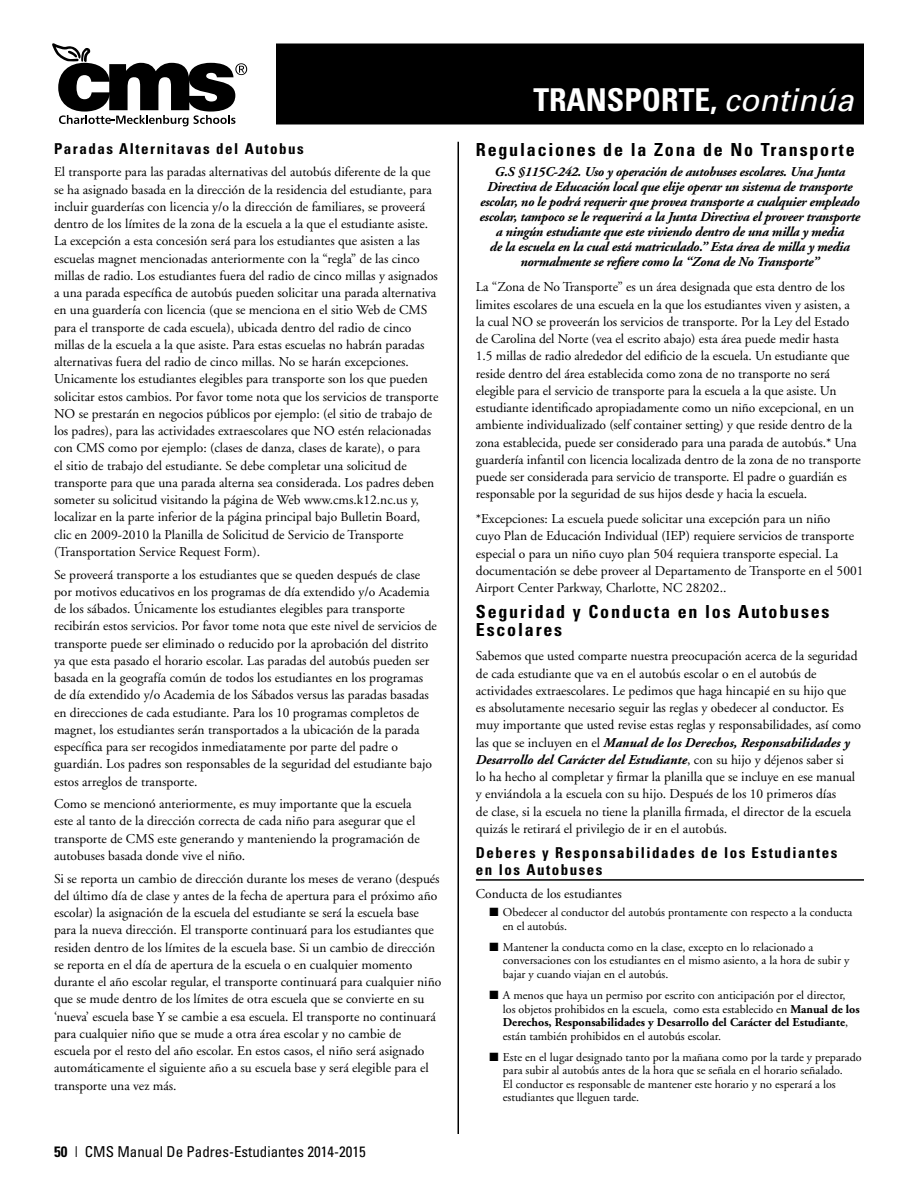
<style>
.page{position:relative;width:918px;height:1188px;background:#fff}
.page>*{position:absolute;margin:0;border:0;box-sizing:border-box;transform-origin:0 0}
.t1{font:700 condensed 31.5px "Univers";color:#fff}
.t2{font:700 condensed 18px/18px "Univers";letter-spacing:.1em;color:#000}
.t3{font:700 condensed 15px/16.5px "Univers";letter-spacing:.1em;color:#000}
.t4{font:condensed 15px "Univers";color:#000}
.t5{font:13.5px/17.2px "Adobe Garamond";color:#000}
.t6{font:italic 700 13.5px/15px "Adobe Garamond";letter-spacing:-.02em;color:#000;text-align:center}
.t7{font:12px/13.5px "Adobe Garamond";color:#000}
.s1{font-weight:700}
.s2{font-weight:400;font-style:italic;font-stretch:normal}
.s3{font-weight:700;font-style:italic}
</style>
<div class="page">
<div style="left:277px;top:44px;width:586px;height:80px;background:#000"></div>
<svg style="left:52px;top:44px;width:195px;height:82px"></svg>
<hr style="left:476px;top:879px;width:388px;height:2px;background:#000">
<hr style="left:458px;top:142px;width:1px;height:992px;background:#000">
<p class="t3" style="left:54px;top:140px;width:251px">Paradas Alternitavas del Autobus</p>
<p class="t5" style="left:54px;top:164px;width:386px">El transporte para las paradas alternativas del autobús diferente de la que se ha asignado basada en la dirección de la residencia del estudiante, para incluir guarderías con licencia y/o la dirección de familiares, se proveerá dentro de los límites de la zona de la escuela a la que el estudiante asiste.<br>La excepción a esta concesión será para los estudiantes que asisten a las escuelas magnet mencionadas anteriormente con la “regla” de las cinco millas de radio. Los estudiantes fuera del radio de cinco millas y asignados a una parada específica de autobús pueden solicitar una parada alternativa en una guardería con licencia (que se menciona en el sitio Web de CMS para el transporte de cada escuela), ubicada dentro del radio de cinco millas de la escuela a la que asiste. Para estas escuelas no habrán paradas alternativas fuera del radio de cinco millas. No se harán excepciones.<br>Unicamente los estudiantes elegibles para transporte son los que pueden solicitar estos cambios. Por favor tome nota que los servicios de transporte NO se prestarán en negocios públicos por ejemplo: (el sitio de trabajo de los padres), para las actividades extraescolares que NO estén relacionadas con CMS como por ejemplo: (clases de danza, clases de karate), o para<br>el sitio de trabajo del estudiante. Se debe completar una solicitud de transporte para que una parada alterna sea considerada. Los padres deben someter su solicitud visitando la página de Web www.cms.k12.nc.us y, localizar en la parte inferior de la página principal bajo Bulletin Board, clic en 2009-2010 la Planilla de Solicitud de Servicio de Transporte (Transportation Service Request Form).</p>
<p class="t5" style="left:54px;top:566px;width:384px">Se proveerá transporte a los estudiantes que se queden después de clase por motivos educativos en los programas de día extendido y/o Academia de los sábados. Únicamente los estudiantes elegibles para transporte recibirán estos servicios. Por favor tome nota que este nivel de servicios de transporte puede ser eliminado o reducido por la aprobación del distrito ya que esta pasado el horario escolar. Las paradas del autobús pueden ser basada en la geografía común de todos los estudiantes en los programas de día extendido y/o Academia de los Sábados versus las paradas basadas en direcciones de cada estudiante. Para los 10 programas completos de magnet, los estudiantes serán transportados a la ubicación de la parada específica para ser recogidos inmediatamente por parte del padre o guardián. Los padres son responsables de la seguridad del estudiante bajo estos arreglos de transporte.</p>
<p class="t5" style="left:54px;top:796px;width:367px">Como se mencionó anteriormente, es muy importante que la escuela este al tanto de la dirección correcta de cada niño para asegurar que el transporte de CMS este generando y manteniendo la programación de autobuses basada donde vive el niño.</p>
<p class="t5" style="left:54px;top:870px;width:389px">Si se reporta un cambio de dirección durante los meses de verano (después del último día de clase y antes de la fecha de apertura para el próximo año escolar) la asignación de la escuela del estudiante se será la escuela base para la nueva dirección. El transporte continuará para los estudiantes que residen dentro de los límites de la escuela base. Si un cambio de dirección se reporta en el día de apertura de la escuela o en cualquier momento durante el año escolar regular, el transporte continuará para cualquier niño que se mude dentro de los límites de otra escuela que se convierte en su ‘nueva’ escuela base Y se cambie a esa escuela. El transporte no continuará para cualquier niño que se mude a otra área escolar y no cambie de<br>escuela por el resto del año escolar. En estos casos, el niño será asignado automáticamente el siguiente año a su escuela base y será elegible para el transporte una vez más.</p>
<p class="t4" style="left:54px;top:1142px;width:313px"><span class="s1">50</span> | CMS Manual De Padres-Estudiantes 2014-2015</p>
<h1 class="t1" style="left:533px;top:81px;width:322px">TRANSPORTE, <span class="s2">continúa</span></h1>
<h2 class="t2" style="left:476px;top:141px;width:380px">Regulaciones de la Zona de No Transporte</h2>
<p class="t6" style="left:479px;top:165px;width:382px">G.S §115C-242. Uso y operación de autobuses escolares. Una Junta Directiva de Educación local que elije operar un sistema de transporte escolar, no le podrá requerir que provea transporte a cualquier empleado escolar, tampoco se le requerirá a la Junta Directiva el proveer transporte a ningún estudiante que este viviendo dentro de una milla y media<br>de la escuela en la cual está matriculado.” Esta área de milla y media normalmente se refiere como la “Zona de No Transporte”</p>
<p class="t5" style="left:476px;top:279px;width:387px">La “Zona de No Transporte” es un área designada que esta dentro de los limites escolares de una escuela en la que los estudiantes viven y asisten, a la cual NO se proveerán los servicios de transporte. Por la Ley del Estado de Carolina del Norte (vea el escrito abajo) esta área puede medir hasta<br>1.5 millas de radio alrededor del edificio de la escuela. Un estudiante que reside dentro del área establecida como zona de no transporte no será elegible para el servicio de transporte para la escuela a la que asiste. Un estudiante identificado apropiadamente como un niño excepcional, en un ambiente individualizado (self container setting) y que reside dentro de la zona establecida, puede ser considerado para una parada de autobús.* Una guardería infantil con licencia localizada dentro de la zona de no transporte puede ser considerada para servicio de transporte. El padre o guardián es responsable por la seguridad de sus hijos desde y hacia la escuela.</p>
<p class="t5" style="left:476px;top:511px;width:389px">*Excepciones: La escuela puede solicitar una excepción para un niño<br>cuyo Plan de Educación Individual (IEP) requiere servicios de transporte especial o para un niño cuyo plan 504 requiera transporte especial. La documentación se debe proveer al Departamento de Transporte en el 5001<br>Airport Center Parkway, Charlotte, NC 28202..</p>
<h2 class="t2" style="left:476px;top:602px;width:355px">Seguridad y Conducta en los Autobuses<br>Escolares</h2>
<p class="t5" style="left:476px;top:648px;width:387px">Sabemos que usted comparte nuestra preocupación acerca de la seguridad de cada estudiante que va en el autobús escolar o en el autobús de actividades extraescolares. Le pedimos que haga hincapié en su hijo que<br>es absolutamente necesario seguir las reglas y obedecer al conductor. Es muy importante que usted revise estas reglas y responsabilidades, así como las que se incluyen en el <span class="s3">Manual de los Derechos, Responsabilidades y Desarrollo del Carácter del Estudiante</span>, con su hijo y déjenos saber si<br>lo ha hecho al completar y firmar la planilla que se incluye en ese manual y enviándola a la escuela con su hijo. Después de los 10 primeros días<br>de clase, si la escuela no tiene la planilla firmada, el director de la escuela quizás le retirará el privilegio de ir en el autobús.</p>
<p class="t3" style="left:476px;top:845px;width:363px">Deberes y Responsabilidades de los Estudiantes en los Autobuses</p>
<p class="t5" style="left:476px;top:885px;width:147px">Conducta de los estudiantes</p>
<p class="t7" style="left:503px;top:906px;width:351px;text-indent:-14px">■ Obedecer al conductor del autobús prontamente con respecto a la conducta en el autobús.</p>
<p class="t7" style="left:503px;top:941px;width:348px;text-indent:-14px">■ Mantener la conducta como en la clase, excepto en lo relacionado a conversaciones con los estudiantes en el mismo asiento, a la hora de subir y bajar y cuando viajan en el autobús.</p>
<p class="t7" style="left:503px;top:989px;width:358px;text-indent:-14px">■ A menos que haya un permiso por escrito con anticipación por el director, los objetos prohibidos en la escuela, como esta establecido en <span class="s1">Manual de los Derechos, Responsabilidades y Desarrollo del Carácter del Estudiante</span>, están también prohibidos en el autobús escolar.</p>
<p class="t7" style="left:503px;top:1050px;width:360px;text-indent:-14px">■ Este en el lugar designado tanto por la mañana como por la tarde y preparado para subir al autobús antes de la hora que se señala en el horario señalado.<br>El conductor es responsable de mantener este horario y no esperará a los estudiantes que lleguen tarde.</p>
</div>
